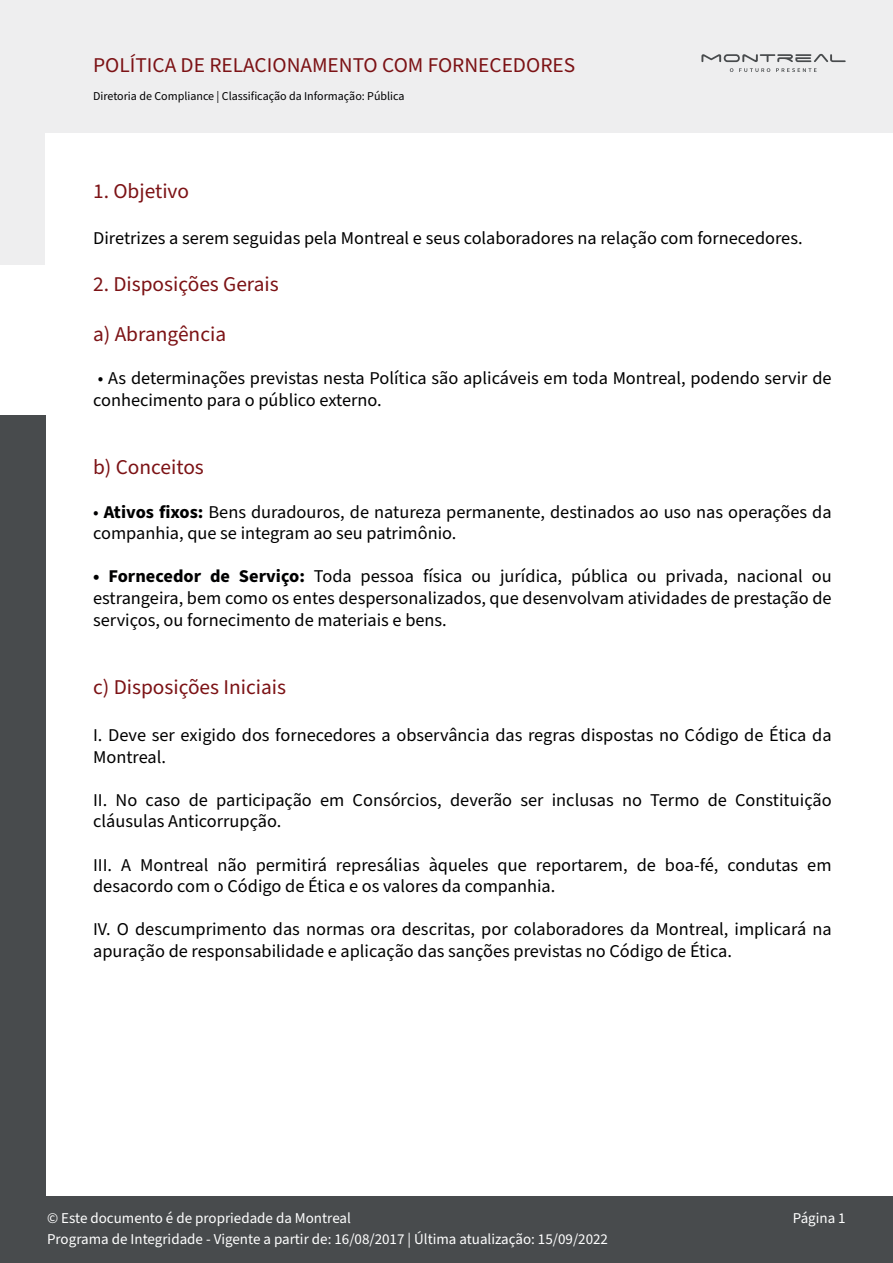
<style>
.page{position:relative;width:893px;height:1263px;background:#fff}
.page>*{position:absolute;margin:0;border:0;box-sizing:border-box;transform-origin:0 0}
.t1{font:21px "Source Sans Pro";color:#7c1215}
.t2{font:18px/21.6px "Source Sans Pro";color:#000001}
.t3{font:15px/21px "Source Sans Pro";color:#fff}
.t4{font:12px "Source Sans Pro";color:#000001}
.s1{font-weight:700}
</style>
<div class="page">
<div style="left:0;top:1197px;width:893px;height:66px;background:#484b4d"></div>
<div style="left:0;top:415px;width:45px;height:848px;background:#484b4d"></div>
<div style="left:0;top:0;width:45px;height:264px;background:#eeeeef"></div>
<div style="left:0;top:0;width:893px;height:132px;background:#eeeeef"></div>
<svg style="left:701px;top:54px;width:145px;height:18px"></svg>
<p class="t1" style="left:93px;top:51px;width:484px">POLÍTICA DE RELACIONAMENTO COM FORNECEDORES</p>
<p class="t4" style="left:93px;top:88px;width:313px">Diretoria de Compliance | Classificação da Informação: Pública</p>
<p class="t1" style="left:93px;top:177px;width:97px">1. Objetivo</p>
<p class="t2" style="left:93px;top:228px;width:711px">Diretrizes a serem seguidas pela Montreal e seus colaboradores na relação com fornecedores.</p>
<p class="t1" style="left:93px;top:270px;width:187px">2. Disposições Gerais</p>
<p class="t1" style="left:93px;top:320px;width:134px">a) Abrangência</p>
<p class="t2" style="left:93px;top:368px;width:740px">• As determinações previstas nesta Política são aplicáveis em toda Montreal, podendo servir de conhecimento para o público externo.</p>
<p class="t1" style="left:93px;top:453px;width:112px">b) Conceitos</p>
<p class="t2" style="left:93px;top:501px;width:740px">• <span class="s1">Ativos fixos:</span> Bens duradouros, de natureza permanente, destinados ao uso nas operações da companhia, que se integram ao seu patrimônio.</p>
<p class="t2" style="left:93px;top:566px;width:740px;text-align:justify"><span class="s1">• Fornecedor de Serviço:</span> Toda pessoa física ou jurídica, pública ou privada, nacional ou estrangeira, bem como os entes despersonalizados, que desenvolvam atividades de prestação de serviços, ou fornecimento de materiais e bens.</p>
<p class="t1" style="left:93px;top:673px;width:194px">c) Disposições Iniciais</p>
<p class="t2" style="left:93px;top:725px;width:740px">I. Deve ser exigido dos fornecedores a observância das regras dispostas no Código de Ética da<br>Montreal.</p>
<p class="t2" style="left:93px;top:789px;width:740px">II. No caso de participação em Consórcios, deverão ser inclusas no Termo de Constituição cláusulas Anticorrupção.</p>
<p class="t2" style="left:93px;top:854px;width:740px">III. A Montreal não permitirá represálias àqueles que reportarem, de boa-fé, condutas em desacordo com o Código de Ética e os valores da companhia.</p>
<p class="t2" style="left:93px;top:919px;width:740px">IV. O descumprimento das normas ora descritas, por colaboradores da Montreal, implicará na apuração de responsabilidade e aplicação das sanções previstas no Código de Ética.</p>
<p class="t3" style="left:47px;top:1207px;width:562px">© Este documento é de propriedade da Montreal<br>Programa de Integridade - Vigente a partir de: 16/08/2017 | Última atualização: 15/09/2022</p>
<p class="t3" style="left:793px;top:1207px;width:54px">Página 1</p>
</div>
